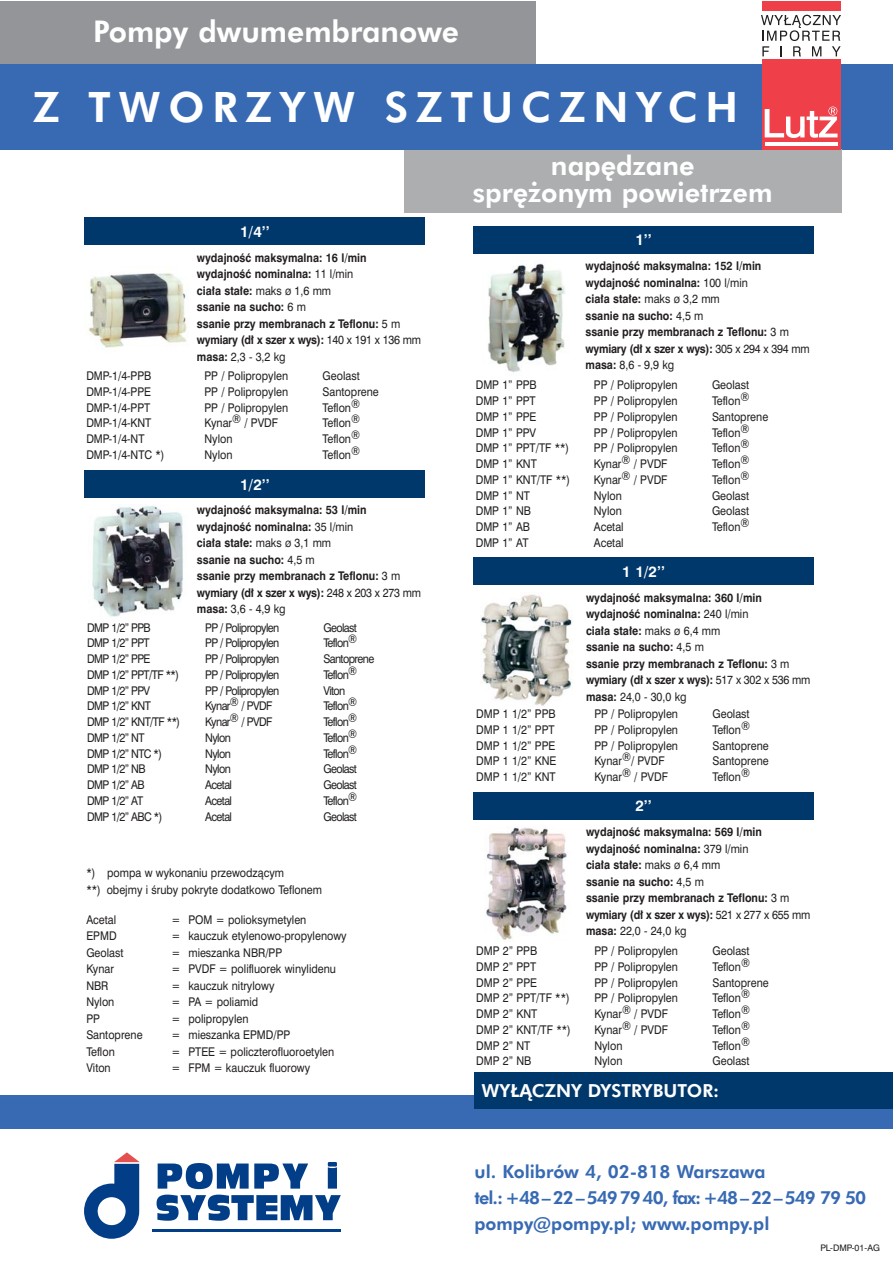
<style>
.page{position:relative;width:893px;height:1263px;background:#fff}
.page>*{position:absolute;margin:0;border:0;box-sizing:border-box;transform-origin:0 0}
.t1{font:800 42px "Futura PL";letter-spacing:.185em;color:#fff}
.t2{font:800 30px "Futura PL";color:#fff}
.t3{font:800 27px/27px "Futura PL";color:#fff;text-align:center}
.t4{font:800 18px/26.2px "Futura PL";color:#376ab3}
.t5{font:800 18px "Futura PL";color:#fff}
.t6{font:700 15px "Swiss 721 PL";color:#fff}
.t7{font:12px/15.8px "Swiss 721 PL";color:#231f20;scale:.9 1}
.t8{font:700 12px/16.5px "Swiss 721 PL";color:#231f20;scale:.9 1}
.t9{font:12px/15.8px "Swiss 721 PL";letter-spacing:-.055em;color:#231f20;scale:.9 1}
.t10{font:9px "Swiss 721 PL";color:#231f20}
.s1{font-weight:400}
</style>
<div class="page">
<div style="left:746px;top:64px;width:147px;height:85px;background:#376ab3"></div>
<div style="left:0;top:1px;width:536px;height:63px;background:#939598"></div>
<div style="left:0;top:1095px;width:893px;height:33px;background:#376ab3"></div>
<div style="left:404px;top:149px;width:438px;height:64px;background:#acaeb0"></div>
<div style="left:0;top:64px;width:771px;height:85px;background:#376ab3"></div>
<div style="left:474px;top:1072px;width:419px;height:37px;background:#00386c"></div>
<img style="left:85px;top:273px;width:102px;height:75px">
<div style="left:85px;top:218px;width:340px;height:27px;background:#00386c"></div>
<img style="left:480px;top:594px;width:93px;height:112px">
<div style="left:473px;top:557px;width:341px;height:28px;background:#00386c"></div>
<img style="left:486px;top:827px;width:81px;height:113px">
<div style="left:473px;top:792px;width:341px;height:28px;background:#00386c"></div>
<img style="left:92px;top:505px;width:91px;height:112px">
<div style="left:85px;top:470px;width:340px;height:28px;background:#00386c"></div>
<svg style="left:157px;top:1162px;width:184px;height:59px"></svg>
<svg style="left:84px;top:1152px;width:56px;height:87px"></svg>
<hr style="left:152px;top:1230px;width:188px;height:2px;background:#023e88">
<img style="left:488px;top:263px;width:77px;height:110px">
<div style="left:473px;top:226px;width:341px;height:28px;background:#00386c"></div>
<div style="left:762px;top:59px;width:78px;height:90px;background:#ef404a"></div>
<div style="left:762px;top:1px;width:78px;height:9px;background:#ef404a"></div>
<hr style="left:765px;top:142px;width:72px;height:4px;background:#fff">
<svg style="left:761px;top:15px;width:80px;height:41px"></svg>
<svg style="left:765px;top:107px;width:72px;height:31px"></svg>
<h2 class="t2" style="left:93px;top:19px;width:367px">Pompy dwumembranowe</h2>
<h1 class="t1" style="left:33px;top:89px;width:706px">Z TWORZYW SZTUCZNYCH</h1>
<p class="t6" style="left:240px;top:226px;width:31px">1/4’’</p>
<p class="t8" style="left:197px;top:250px;width:251px">wydajnoÊç maksymalna: 16 l/min wydajnoÊç nominalna: <span class="s1">11 l/min<br></span>cia∏a sta∏e: <span class="s1">maks ø 1,6 mm<br></span>ssanie na sucho: <span class="s1">6 m<br></span>ssanie przy membranach z Teflonu: <span class="s1">5 m </span>wymiary (d∏ x szer x wys): <span class="s1">140 x 191 x 136 mm </span>masa: <span class="s1">2,3 - 3,2 kg</span></p>
<p class="t7" style="left:86px;top:369px;width:88px">DMP-1/4-PPB<br>DMP-1/4-PPE<br>DMP-1/4-PPT<br>DMP-1/4-KNT<br>DMP-1/4-NT<br>DMP-1/4-NTC *)</p>
<p class="t7" style="left:204px;top:369px;width:94px">PP / Polipropylen<br>PP / Polipropylen<br>PP / Polipropylen<br>Kynar® / PVDF<br>Nylon<br>Nylon</p>
<p class="t7" style="left:323px;top:369px;width:64px">Geolast<br>Santoprene<br>Teflon®<br>Teflon®<br>Teflon®<br>Teflon®</p>
<p class="t6" style="left:240px;top:479px;width:31px">1/2’’</p>
<p class="t8" style="left:197px;top:503px;width:251px">wydajnoÊç maksymalna: 53 l/min wydajnoÊç nominalna: <span class="s1">35 l/min<br></span>cia∏a sta∏e: <span class="s1">maks ø 3,1 mm<br></span>ssanie na sucho: <span class="s1">4,5 m<br></span>ssanie przy membranach z Teflonu: <span class="s1">3 m </span>wymiary (d∏ x szer x wys): <span class="s1">248 x 203 x 273 mm </span>masa: <span class="s1">3,6 - 4,9 kg</span></p>
<p class="t9" style="left:87px;top:620px;width:105px">DMP 1/2” PPB<br>DMP 1/2” PPT<br>DMP 1/2” PPE<br>DMP 1/2” PPT/TF **)<br>DMP 1/2” PPV<br>DMP 1/2” KNT<br>DMP 1/2” KNT/TF **)<br>DMP 1/2” NT<br>DMP 1/2” NTC *)<br>DMP 1/2” NB<br>DMP 1/2” AB<br>DMP 1/2” AT<br>DMP 1/2” ABC *)</p>
<p class="t9" style="left:205px;top:620px;width:84px">PP / Polipropylen<br>PP / Polipropylen<br>PP / Polipropylen<br>PP / Polipropylen<br>PP / Polipropylen<br>Kynar® / PVDF<br>Kynar® / PVDF<br>Nylon<br>Nylon<br>Nylon<br>Acetal<br>Acetal<br>Acetal</p>
<p class="t9" style="left:323px;top:620px;width:58px">Geolast<br>Teflon®<br>Santoprene<br>Teflon®<br>Viton<br>Teflon®<br>Teflon®<br>Teflon®<br>Teflon®<br>Geolast<br>Geolast<br>Teflon®<br>Geolast</p>
<p class="t7" style="left:86px;top:866px;width:263px;line-height:16.5px">*) pompa w wykonaniu przewodzàcym<br>**) obejmy i Êruby pokryte dodatkowo Teflonem</p>
<p class="t7" style="left:86px;top:912px;width:35px">Acetal</p>
<p class="t7" style="left:171px;top:912px;width:152px">= POM = polioksymetylen</p>
<p class="t7" style="left:86px;top:929px;width:35px">EPMD</p>
<p class="t7" style="left:171px;top:929px;width:196px">= kauczuk etylenowo-propylenowy</p>
<p class="t7" style="left:86px;top:945px;width:43px">Geolast</p>
<p class="t7" style="left:171px;top:945px;width:125px">= mieszanka NBR/PP</p>
<p class="t7" style="left:86px;top:962px;width:32px">Kynar</p>
<p class="t7" style="left:171px;top:962px;width:184px">= PVDF = polifluorek winylidenu</p>
<p class="t7" style="left:86px;top:978px;width:26px">NBR</p>
<p class="t7" style="left:171px;top:978px;width:116px">= kauczuk nitrylowy</p>
<p class="t7" style="left:86px;top:995px;width:33px">Nylon</p>
<p class="t7" style="left:171px;top:995px;width:98px">= PA = poliamid</p>
<p class="t7" style="left:86px;top:1011px;width:17px">PP</p>
<p class="t7" style="left:171px;top:1011px;width:87px">= polipropylen</p>
<p class="t7" style="left:86px;top:1028px;width:64px">Santoprene</p>
<p class="t7" style="left:171px;top:1028px;width:134px">= mieszanka EPMD/PP</p>
<p class="t7" style="left:86px;top:1044px;width:33px">Teflon</p>
<p class="t7" style="left:171px;top:1044px;width:183px">= PTEE = policzterofluoroetylen</p>
<p class="t7" style="left:86px;top:1061px;width:29px">Viton</p>
<p class="t7" style="left:171px;top:1061px;width:156px">= FPM = kauczuk fluorowy</p>
<h3 class="t3" style="left:473px;top:154px;width:301px">nap´dzane<br>spr´˝onym powietrzem</h3>
<p class="t6" style="left:635px;top:234px;width:18px">1’’</p>
<p class="t8" style="left:585px;top:259px;width:251px">wydajnoÊç maksymalna: 152 l/min wydajnoÊç nominalna: <span class="s1">100 l/min<br></span>cia∏a sta∏e: <span class="s1">maks ø 3,2 mm<br></span>ssanie na sucho: <span class="s1">4,5 m<br></span>ssanie przy membranach z Teflonu: <span class="s1">3 m </span>wymiary (d∏ x szer x wys): <span class="s1">305 x 294 x 394 mm </span>masa: <span class="s1">8,6 - 9,9 kg</span></p>
<p class="t7" style="left:476px;top:378px;width:107px">DMP 1” PPB<br>DMP 1” PPT<br>DMP 1” PPE<br>DMP 1” PPV<br>DMP 1” PPT/TF **)<br>DMP 1” KNT<br>DMP 1” KNT/TF **)<br>DMP 1” NT<br>DMP 1” NB<br>DMP 1” AB<br>DMP 1” AT</p>
<p class="t7" style="left:594px;top:378px;width:94px">PP / Polipropylen<br>PP / Polipropylen<br>PP / Polipropylen<br>PP / Polipropylen<br>PP / Polipropylen<br>Kynar® / PVDF<br>Kynar® / PVDF<br>Nylon<br>Nylon<br>Acetal<br>Acetal</p>
<p class="t7" style="left:712px;top:378px;width:64px">Geolast<br>Teflon®<br>Santoprene<br>Teflon®<br>Teflon®<br>Teflon®<br>Teflon®<br>Geolast<br>Geolast<br>Teflon®</p>
<p class="t6" style="left:622px;top:566px;width:44px">1 1/2’’</p>
<p class="t8" style="left:586px;top:591px;width:251px">wydajnoÊç maksymalna: 360 l/min wydajnoÊç nominalna: <span class="s1">240 l/min<br></span>cia∏a sta∏e: <span class="s1">maks ø 6,4 mm<br></span>ssanie na sucho: <span class="s1">4,5 m<br></span>ssanie przy membranach z Teflonu: <span class="s1">3 m </span>wymiary (d∏ x szer x wys): <span class="s1">517 x 302 x 536 mm </span>masa: <span class="s1">24,0 - 30,0 kg</span></p>
<p class="t7" style="left:476px;top:707px;width:91px">DMP 1 1/2” PPB<br>DMP 1 1/2” PPT<br>DMP 1 1/2” PPE<br>DMP 1 1/2” KNE<br>DMP 1 1/2” KNT</p>
<p class="t7" style="left:594px;top:707px;width:94px">PP / Polipropylen<br>PP / Polipropylen<br>PP / Polipropylen<br>Kynar®/ PVDF<br>Kynar® / PVDF</p>
<p class="t7" style="left:712px;top:707px;width:64px">Geolast<br>Teflon®<br>Santoprene<br>Santoprene<br>Teflon®</p>
<p class="t6" style="left:635px;top:801px;width:18px">2’’</p>
<p class="t8" style="left:586px;top:825px;width:251px">wydajnoÊç maksymalna: 569 l/min wydajnoÊç nominalna: <span class="s1">379 l/min<br></span>cia∏a sta∏e: <span class="s1">maks ø 6,4 mm<br></span>ssanie na sucho: <span class="s1">4,5 m<br></span>ssanie przy membranach z Teflonu: <span class="s1">3 m </span>wymiary (d∏ x szer x wys): <span class="s1">521 x 277 x 655 mm </span>masa: <span class="s1">22,0 - 24,0 kg</span></p>
<p class="t7" style="left:476px;top:944px;width:107px">DMP 2” PPB<br>DMP 2” PPT<br>DMP 2” PPE<br>DMP 2” PPT/TF **)<br>DMP 2” KNT<br>DMP 2” KNT/TF **)<br>DMP 2” NT<br>DMP 2” NB</p>
<p class="t7" style="left:594px;top:944px;width:94px">PP / Polipropylen<br>PP / Polipropylen<br>PP / Polipropylen<br>PP / Polipropylen<br>Kynar® / PVDF<br>Kynar® / PVDF<br>Nylon<br>Nylon</p>
<p class="t7" style="left:712px;top:944px;width:64px">Geolast<br>Teflon®<br>Santoprene<br>Teflon®<br>Teflon®<br>Teflon®<br>Teflon®<br>Geolast</p>
<h3 class="t5" style="left:481px;top:1083px;width:239px">WY¸ÑCZNY DYSTRYBUTOR:</h3>
<h3 class="t4" style="left:474px;top:1160px;width:393px">ul. Kolibrów 4, 02-818 Warszawa<br>tel.: +48 – 22 – 549 79 40, fax: +48 – 22 – 549 79 50 pompy@pompy.pl; www.pompy.pl</h3>
<p class="t10" style="left:821px;top:1244px;width:61px">PL-DMP-01-AG</p>
</div>
